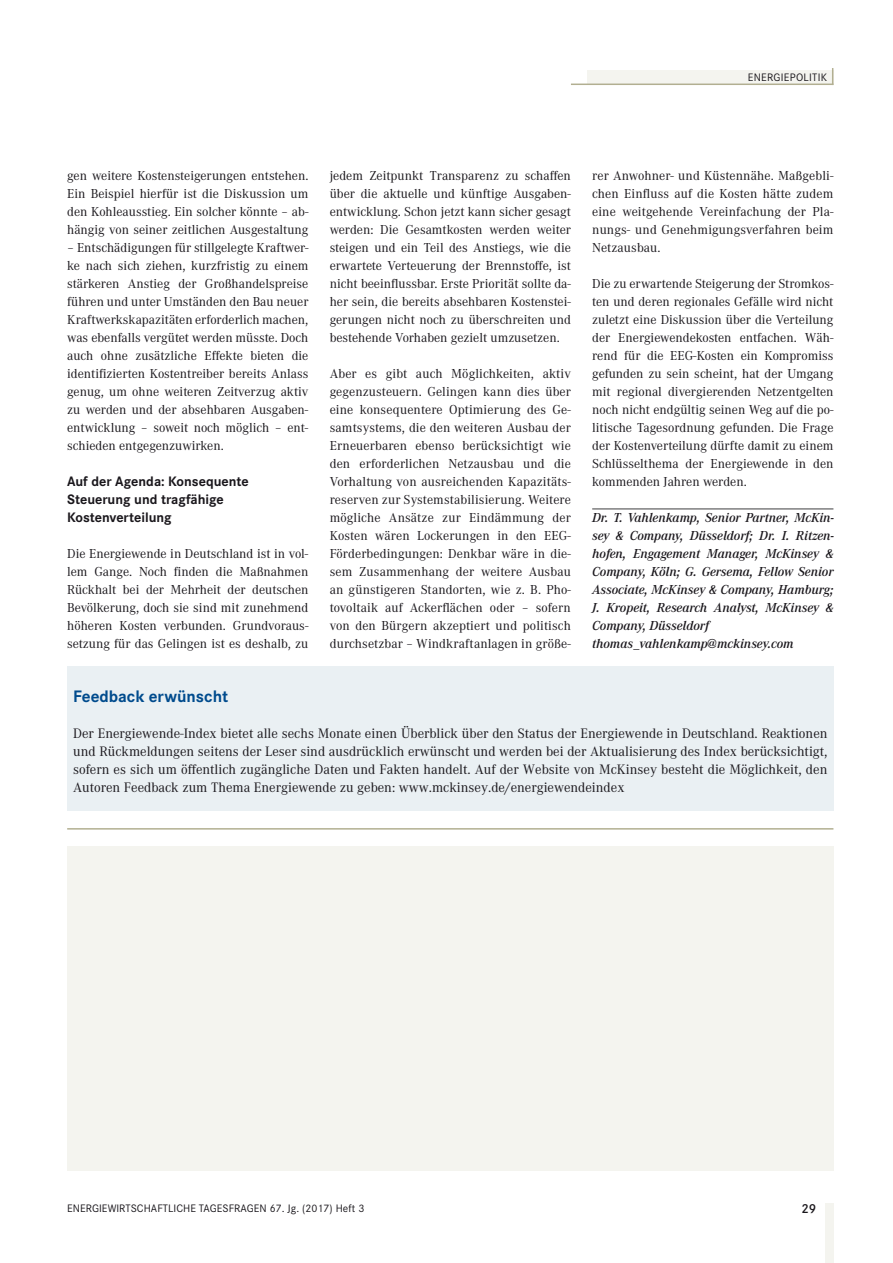
<style>
.page{position:relative;width:893px;height:1263px;background:#fff}
.page>*{position:absolute;margin:0;border:0;box-sizing:border-box;transform-origin:0 0}
.t1{font:700 17.25px "Corporate S";color:#004b8d}
.t2{font:14.25px/18px "Corporate A";color:#1a171c;text-align:justify}
.t3{font:700 14.25px/18px "Corporate S";color:#1a171c}
.t4{font:13.5px/18px "Corporate A";color:#1a171c;text-align:justify}
.t5{font:italic 600 13.5px/18px "Corporate A";color:#1a171c}
.t6{font:600 13.5px "Corporate S";color:#1a171c}
.t7{font:11.25px "Corporate S";letter-spacing:.005em;color:#1a171c}
.t8{font:11.25px "Corporate S";letter-spacing:.025em;color:#1a171c}
</style>
<div class="page">
<div style="left:587px;top:71px;width:246px;height:13px;background:#f4f4ef"></div>
<hr style="left:571px;top:84px;width:262px;height:1px;background:#b2af91">
<svg style="left:832px;top:68px;width:1px;height:16px"></svg>
<div style="left:825px;top:1203px;width:8px;height:60px;background:#f4f4ef"></div>
<hr style="left:592px;top:508px;width:241px;height:1px;background:#3e3e40">
<div style="left:67px;top:666px;width:766px;height:144px;background:#eaf0f3"></div>
<div style="left:67px;top:846px;width:766px;height:324px;background:#f4f4ef"></div>
<hr style="left:67px;top:828px;width:766px;height:2px;background:#b2af91">
<p class="t8" style="left:748px;top:71px;width:81px">ENERGIEPOLITIK</p>
<p class="t4" style="left:67px;top:167px;width:243px">gen weitere Kostensteigerungen entstehen.<br>Ein Beispiel hierfür ist die Diskussion um den Kohleausstieg. Ein solcher könnte – ab&shy;hängig von seiner zeitlichen Ausgestaltung</p>
<p class="t4" style="left:67px;top:239px;width:243px">– Entschädigungen für stillgelegte Kraftwer&shy;ke nach sich ziehen, kurzfristig zu einem stärkeren Anstieg der Großhandelspreise führen und unter Umständen den Bau neuer Kraftwerkskapazitäten erforderlich machen, was ebenfalls vergütet werden müsste. Doch auch ohne zusätzliche Effekte bieten die identifizierten Kostentreiber bereits Anlass genug, um ohne weiteren Zeitverzug aktiv zu werden und der absehbaren Ausgaben&shy;entwicklung – soweit noch möglich – ent&shy;schieden entgegenzuwirken.</p>
<p class="t3" style="left:67px;top:473px;width:183px">Auf der Agenda: Konsequente<br>Steuerung und tragfähige<br>Kostenverteilung</p>
<p class="t4" style="left:67px;top:545px;width:243px">Die Energiewende in Deutschland ist in vol&shy;lem Gange. Noch finden die Maßnahmen Rückhalt bei der Mehrheit der deutschen Bevölkerung, doch sie sind mit zunehmend höheren Kosten verbunden. Grundvoraus&shy;setzung für das Gelingen ist es deshalb, zu</p>
<p class="t4" style="left:330px;top:167px;width:243px">jedem Zeitpunkt Transparenz zu schaffen über die aktuelle und künftige Ausgaben&shy;entwicklung. Schon jetzt kann sicher gesagt werden: Die Gesamtkosten werden weiter steigen und ein Teil des Anstiegs, wie die erwartete Verteuerung der Brennstoffe, ist nicht beeinflussbar. Erste Priorität sollte da&shy;her sein, die bereits absehbaren Kostenstei&shy;gerungen nicht noch zu überschreiten und bestehende Vorhaben gezielt umzusetzen.</p>
<p class="t4" style="left:330px;top:365px;width:243px">Aber es gibt auch Möglichkeiten, aktiv gegenzusteuern. Gelingen kann dies über eine konsequentere Optimierung des Ge&shy;samtsystems, die den weiteren Ausbau der Erneuerbaren ebenso berücksichtigt wie den erforderlichen Netzausbau und die Vorhaltung von ausreichenden Kapazitäts&shy;reserven zur Systemstabilisierung. Weitere mögliche Ansätze zur Eindämmung der Kosten wären Lockerungen in den EEG-Förderbedingungen: Denkbar wäre in die&shy;sem Zusammenhang der weitere Ausbau an günstigeren Standorten, wie z. B. Pho&shy;tovoltaik auf Ackerflächen oder – sofern von den Bürgern akzeptiert und politisch durchsetzbar – Windkraftanlagen in größe-</p>
<p class="t4" style="left:592px;top:167px;width:243px">rer Anwohner- und Küstennähe. Maßgebli&shy;chen Einfluss auf die Kosten hätte zudem eine weitgehende Vereinfachung der Pla&shy;nungs- und Genehmigungsverfahren beim Netzausbau.</p>
<p class="t4" style="left:592px;top:275px;width:243px">Die zu erwartende Steigerung der Stromkos&shy;ten und deren regionales Gefälle wird nicht zuletzt eine Diskussion über die Verteilung der Energiewendekosten entfachen. Wäh&shy;rend für die EEG-Kosten ein Kompromiss gefunden zu sein scheint, hat der Umgang mit regional divergierenden Netzentgelten noch nicht endgültig seinen Weg auf die po&shy;litische Tagesordnung gefunden. Die Frage der Kostenverteilung dürfte damit zu einem Schlüsselthema der Energiewende in den kommenden Jahren werden.</p>
<p class="t5" style="left:592px;top:509px;width:243px">Dr. T. Vahlenkamp, Senior Partner, McKin&shy;sey &amp; Company, Düsseldorf; Dr. I. Ritzen&shy;hofen, Engagement Manager, McKinsey &amp; Company, Köln; G. Gersema, Fellow Senior Associate, McKinsey &amp; Company, Hamburg; J. Kropeit, Research Analyst, McKinsey &amp; Company, Düsseldorf thomas_vahlenkamp@mckinsey.com</p>
<p class="t1" style="left:73px;top:686px;width:157px">Feedback erwünscht</p>
<p class="t2" style="left:73px;top:725px;width:756px">Der Energiewende-Index bietet alle sechs Monate einen Überblick über den Status der Energiewende in Deutschland. Reaktionen und Rückmeldungen seitens der Leser sind ausdrücklich erwünscht und werden bei der Aktualisierung des Index berücksichtigt, sofern es sich um öffentlich zugängliche Daten und Fakten handelt. Auf der Website von McKinsey besteht die Möglichkeit, den Autoren Feedback zum Thema Energiewende zu geben: www.mckinsey.de/energiewendeindex</p>
<p class="t7" style="left:67px;top:1202px;width:299px">ENERGIEWIRTSCHAFTLICHE TAGESFRAGEN 67. Jg. (2017) Heft 3</p>
<p class="t6" style="left:801px;top:1201px;width:16px">29</p>
</div>
